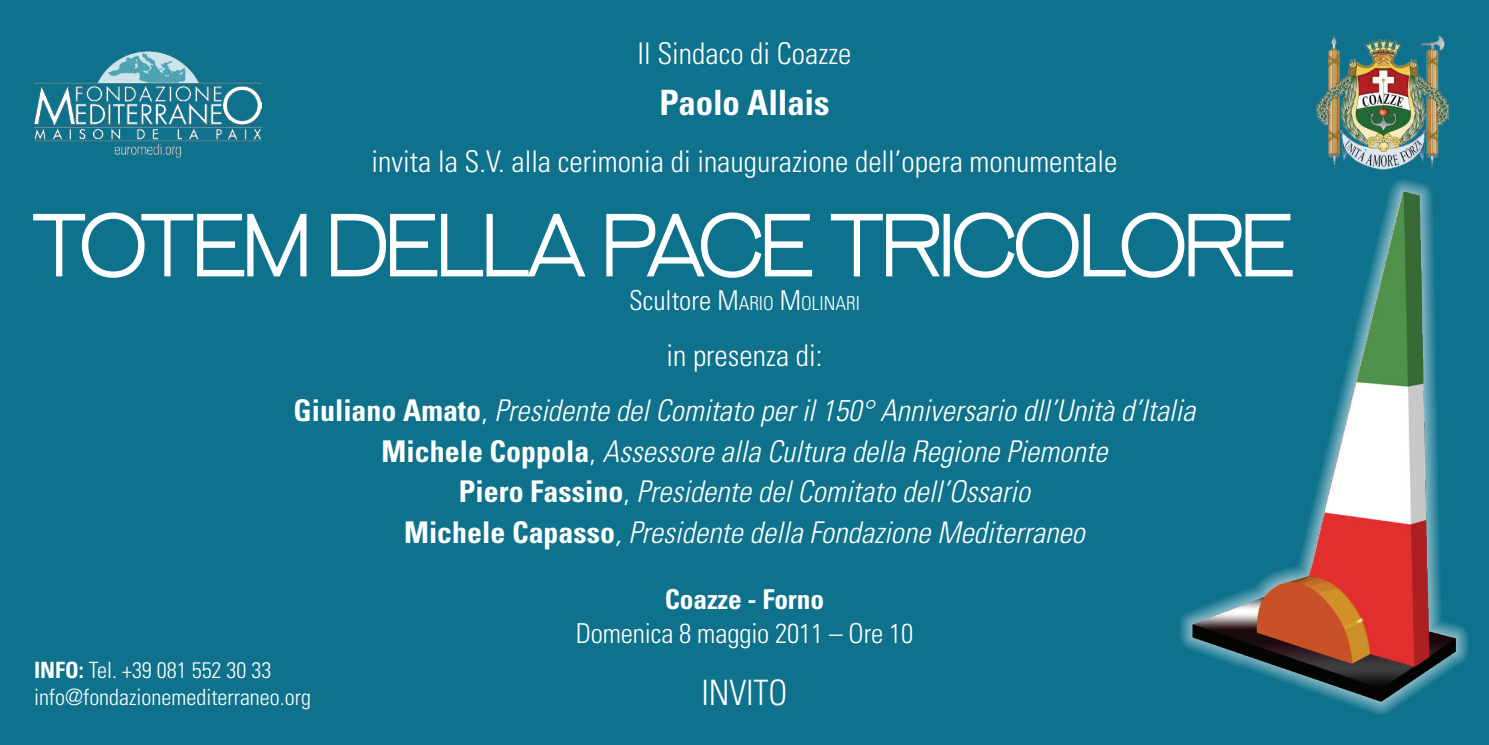
<style>
.page{position:relative;width:1489px;height:745px;background:#fff}
.page>*{position:absolute;margin:0;border:0;box-sizing:border-box;transform-origin:0 0}
.t1{font:82.25px "Cg Gothic Ex Lt Exd";letter-spacing:-.02em;color:#fff;scale:.81 1}
.t2{font:300 condensed 35px "Univers";letter-spacing:-.005em;color:#fff}
.t3{font:700 condensed 34.75px "Univers";letter-spacing:-.005em;color:#fff}
.t4{font:italic 300 condensed 30px/40.5px "Univers";color:#fff;text-align:center}
.t5{font:300 condensed 30px "Univers";color:#fff}
.t6{font:300 condensed 27.5px "Univers";letter-spacing:-.005em;color:#fff}
.t7{font:700 condensed 27.5px "Univers";letter-spacing:-.005em;color:#fff}
.t8{font:300 condensed 22.5px/27.2px "Univers";color:#fff}
.t9{font:300 condensed 19.25px "Univers";color:#fff}
.s1{font-size:27.5px}
.s2{font-style:normal}
.s3{font-weight:700;font-style:normal}
.s4{font-weight:700}
</style>
<div class="page">
<div style="left:0;top:0;width:1488px;height:744px;background:#0e728c"></div>
<svg style="left:33px;top:212px;width:274px;height:66px"></svg>
<svg style="left:331px;top:213px;width:255px;height:64px"></svg>
<svg style="left:606px;top:212px;width:207px;height:66px"></svg>
<svg style="left:830px;top:213px;width:110px;height:64px"></svg>
<div style="left:943px;top:214px;width:6px;height:62px;border:3px solid #fff"></div>
<svg style="left:954px;top:212px;width:221px;height:66px"></svg>
<img style="left:1316px;top:35px;width:133px;height:135px">
<img style="left:34px;top:51px;width:227px;height:106px">
<svg style="left:1349px;top:179px;width:118px;height:534px"></svg>
<img style="left:1175px;top:190px;width:287px;height:514px">
<p class="t5" style="left:637px;top:35px;width:216px">Il Sindaco di Coazze</p>
<p class="t3" style="left:659px;top:81px;width:172px">Paolo Allais</p>
<p class="t5" style="left:371px;top:143px;width:747px">invita la S.V. alla cerimonia di inaugurazione dell’opera monumentale</p>
<h1 class="t1" style="left:32px;top:196px;width:1558px">TOTEM DELLA PACE TRICOLORE</h1>
<p class="t9" style="left:629px;top:291px;width:232px"><span class="s1">Scultore</span> <span class="s1">M</span>ARIO <span class="s1">M</span>OLINARI</p>
<p class="t4" style="left:293px;top:328px;width:903px;line-height:54.8px"><span class="s2">in presenza di:<br></span><span class="s3">Giuliano Amato</span><span class="s2">,</span> Presidente del Comitato per il 150° Anniversario dll’Unità d’Italia</p>
<p class="t4" style="left:381px;top:430px;width:727px"><span class="s3">Michele Coppola</span><span class="s2">,</span> Assessore alla Cultura della Regione Piemonte<br><span class="s3">Piero Fassino</span><span class="s2">,</span> Presidente del Comitato dell’Ossario<br><span class="s3">Michele Capasso</span>, Presidente della Fondazione Mediterraneo</p>
<p class="t7" style="left:665px;top:582px;width:161px">Coazze - Forno</p>
<p class="t6" style="left:575px;top:616px;width:339px">Domenica 8 maggio 2011 – Ore 10</p>
<p class="t8" style="left:34px;top:655px;width:278px"><span class="s4">INFO:</span> Tel. +39 081 552 30 33 info@fondazionemediterraneo.org</p>
<p class="t2" style="left:701px;top:671px;width:87px">INVITO</p>
</div>
